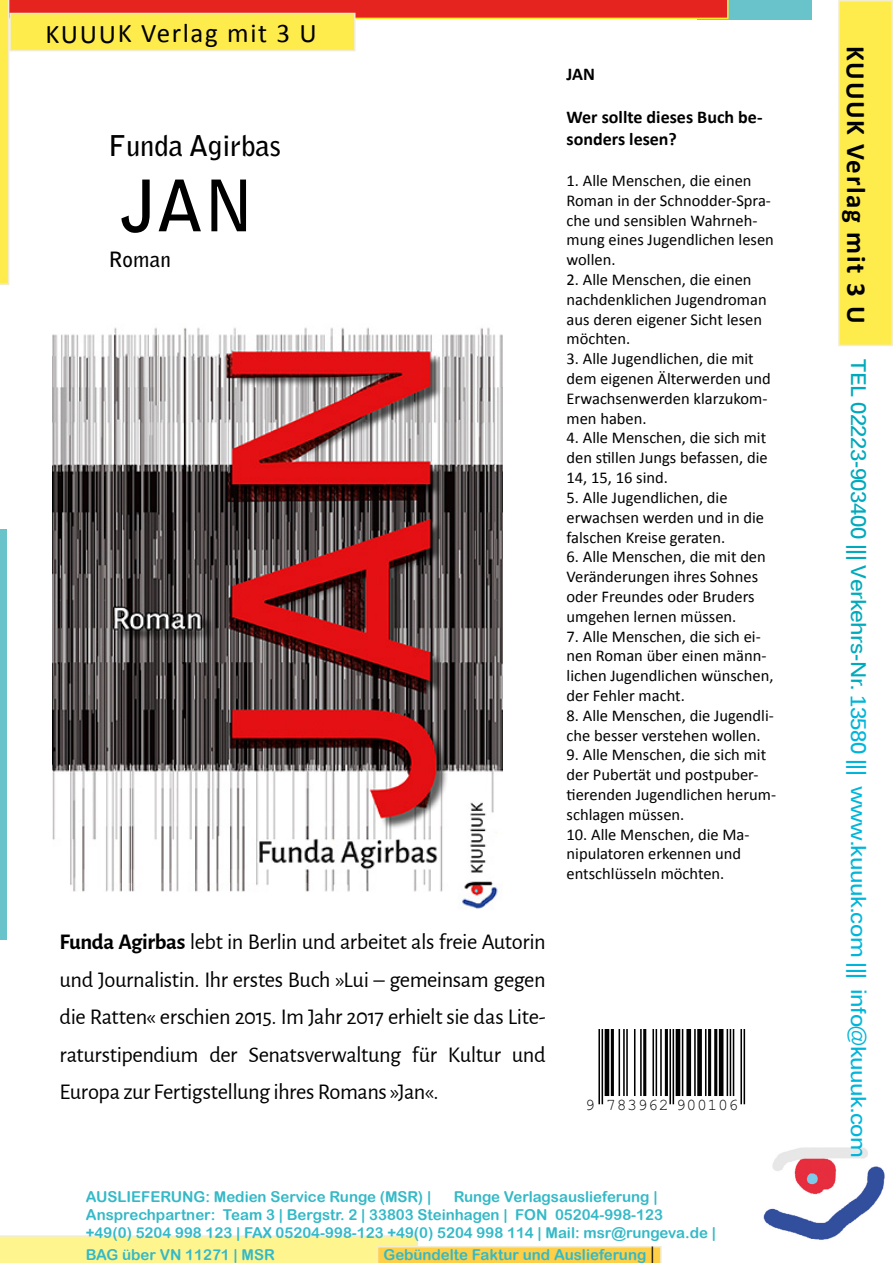
<style>
.page{position:relative;width:893px;height:1263px;background:#fff}
.page>*{position:absolute;margin:0;border:0;box-sizing:border-box;transform-origin:0 0}
.t1{font:700 70.5px "Bell Gothic Std";color:#000}
.t2{font:700 28.5px "Bell Gothic Std";color:#000}
.t3{font:700 27px "Calibri";letter-spacing:.055em;color:#000}
.t4{font:27px "Calibri";letter-spacing:.055em;color:#000}
.t5{font:22.5px/37.5px "Alegreya Sans";letter-spacing:-.02em;color:#000;text-align:justify}
.t6{font:700 21px "Kalinga";letter-spacing:-.02em;color:#00b5d9}
.t7{font:700 21px "Bell Gothic Std";color:#000}
.t8{font:700 18px/21.6px "Calibri";color:#000}
.t9{font:16.5px/19.8px "Calibri";color:#000}
.t10{font:16.5px "Arial";letter-spacing:.035em;color:#000}
.t11{font:15px/18px "Arial Rounded MT Bold";color:#34b9c7}
.s1{font-weight:700}
.s2{font-family:"Minion Pro";font-size:18px;color:#000}
.s3{color:#00a9bb}
</style>
<div class="page">
<img style="left:763px;top:1147px;width:122px;height:93px">
<div style="left:697px;top:0;width:115px;height:19px;background:#68c3cb"></div>
<div style="left:839px;top:1px;width:53px;height:344px;background:#feeb4c"></div>
<div style="left:838px;top:0;width:55px;height:346px;border:2px solid #f2edd1"></div>
<svg style="left:0;top:1235px;width:662px;height:28px;background:#feed93"></svg>
<svg style="left:0;top:0;width:729px;height:285px"></svg>
<div style="left:0;top:529px;width:6px;height:411px;background:#68c3cb"></div>
<div style="left:9px;top:13px;width:347px;height:38px;background:#feeb4c;border:2px solid #f2edd1"></div>
<img style="left:53px;top:327px;width:450px;height:583px">
<hr style="left:598px;top:1029px;width:2px;height:75px;background:#000">
<hr style="left:602px;top:1029px;width:1px;height:75px;background:#000">
<hr style="left:605px;top:1029px;width:4px;height:67px;background:#000">
<hr style="left:611px;top:1029px;width:3px;height:67px;background:#000">
<hr style="left:618px;top:1029px;width:2px;height:67px;background:#000">
<hr style="left:623px;top:1029px;width:2px;height:67px;background:#000">
<hr style="left:626px;top:1029px;width:2px;height:67px;background:#000">
<hr style="left:634px;top:1029px;width:1px;height:67px;background:#000">
<hr style="left:640px;top:1029px;width:2px;height:67px;background:#000">
<hr style="left:643px;top:1029px;width:3px;height:67px;background:#000">
<hr style="left:652px;top:1029px;width:2px;height:67px;background:#000">
<hr style="left:656px;top:1029px;width:1px;height:67px;background:#000">
<hr style="left:660px;top:1029px;width:2px;height:67px;background:#000">
<hr style="left:665px;top:1029px;width:3px;height:67px;background:#000">
<hr style="left:669px;top:1029px;width:2px;height:75px;background:#000">
<hr style="left:673px;top:1029px;width:1px;height:75px;background:#000">
<hr style="left:676px;top:1029px;width:4px;height:67px;background:#000">
<hr style="left:682px;top:1029px;width:1px;height:67px;background:#000">
<div style="left:686px;top:1029px;width:5px;height:67px;background:#000"></div>
<hr style="left:694px;top:1029px;width:2px;height:67px;background:#000">
<div style="left:697px;top:1029px;width:5px;height:67px;background:#000"></div>
<hr style="left:705px;top:1029px;width:1px;height:67px;background:#000">
<hr style="left:708px;top:1029px;width:3px;height:67px;background:#000">
<hr style="left:714px;top:1029px;width:3px;height:67px;background:#000">
<hr style="left:719px;top:1029px;width:4px;height:67px;background:#000">
<hr style="left:727px;top:1029px;width:1px;height:67px;background:#000">
<hr style="left:730px;top:1029px;width:1px;height:67px;background:#000">
<hr style="left:733px;top:1029px;width:1px;height:67px;background:#000">
<hr style="left:740px;top:1029px;width:2px;height:75px;background:#000">
<hr style="left:744px;top:1029px;width:1px;height:75px;background:#000">
<h3 class="t4" style="left:46px;top:15px;width:273px">KUUUK Verlag mit 3 U</h3>
<h2 class="t2" style="left:109px;top:129px;width:174px">Funda Agirbas</h2>
<h1 class="t1" style="left:121px;top:163px;width:135px">JAN</h1>
<p class="t7" style="left:109px;top:247px;width:64px">Roman</p>
<p class="t8" style="left:567px;top:62px;width:30px">JAN</p>
<p class="t8" style="left:567px;top:106px;width:197px">Wer sollte dieses Buch be&shy;sonders lesen?</p>
<p class="t9" style="left:567px;top:170px;width:209px">1. Alle Menschen, die einen<br>Roman in der Schnodder-Spra&shy;che und sensiblen Wahrneh&shy;mung eines Jugendlichen lesen wollen.</p>
<p class="t9" style="left:567px;top:269px;width:202px">2. Alle Menschen, die einen nachdenklichen Jugendroman aus deren eigener Sicht lesen möchten.</p>
<p class="t9" style="left:567px;top:348px;width:206px">3. Alle Jugendlichen, die mit dem eigenen Älterwerden und<br>Erwachsenwerden klarzukom&shy;men haben.</p>
<p class="t9" style="left:567px;top:428px;width:203px;text-align:justify">4. Alle Menschen, die sich mit den stillen Jungs befassen, die 14, 15, 16 sind.</p>
<p class="t9" style="left:567px;top:487px;width:199px">5. Alle Jugendlichen, die erwachsen werden und in die falschen Kreise geraten.</p>
<p class="t9" style="left:567px;top:546px;width:201px">6. Alle Menschen, die mit den<br>Veränderungen ihres Sohnes oder Freundes oder Bruders umgehen lernen müssen.</p>
<p class="t9" style="left:567px;top:626px;width:208px">7. Alle Menschen, die sich ei&shy;nen Roman über einen männ&shy;lichen Jugendlichen wünschen, der Fehler macht.</p>
<p class="t9" style="left:567px;top:705px;width:209px">8. Alle Menschen, die Jugendli&shy;che besser verstehen wollen.</p>
<p class="t9" style="left:567px;top:744px;width:211px">9. Alle Menschen, die sich mit der Pubertät und postpuber&shy;tierenden Jugendlichen herum&shy;schlagen müssen.</p>
<p class="t9" style="left:567px;top:824px;width:184px">10. Alle Menschen, die Ma&shy;nipulatoren erkennen und entschlüsseln möchten.</p>
<p class="t5" style="left:60px;top:922px;width:488px"><span class="s1">Funda Agirbas</span> lebt in Berlin und arbeitet als freie Autorin und Journalistin. Ihr erstes Buch »Lui – gemeinsam gegen die Ratten« erschien 2015. Im Jahr 2017 erhielt sie das Lite&shy;raturstipendium der Senatsverwaltung für Kultur und Europa zur Fertigstellung ihres Romans »Jan«.</p>
<p class="t10" style="left:585px;top:1094px;width:155px">9 783962 900106</p>
<p class="t11" style="left:86px;top:1187px;width:347px">AUSLIEFERUNG: Medien Service Runge (MSR) |</p>
<p class="t11" style="left:86px;top:1187px;width:632px;text-indent:368px">Runge Verlagsauslieferung |<br>Ansprechpartner: Team 3 | Bergstr. 2 | 33803 Steinhagen | FON 05204-998-123<br>+49(0) 5204 998 123 | FAX 05204-998-123 +49(0) 5204 998 114 | Mail: msr@rungeva.de |</p>
<p class="t11" style="left:86px;top:1245px;width:190px">BAG über VN 11271 | MSR</p>
<p class="t11" style="left:384px;top:1245px;width:273px">Gebündelte Faktur und Auslieferung <span class="s2">|</span></p>
<h3 class="t3" style="left:875px;top:46px;width:279px;rotate:90deg">KUUUK Verlag mit 3 U</h3>
<p class="t6" style="left:872px;top:359px;width:800px;rotate:90deg"><span class="s3">TEL 02223-903400 ||| Verkehrs-Nr.</span> 13580 ||| www.kuuuk.com ||| info@kuuuk.com</p>
</div>
